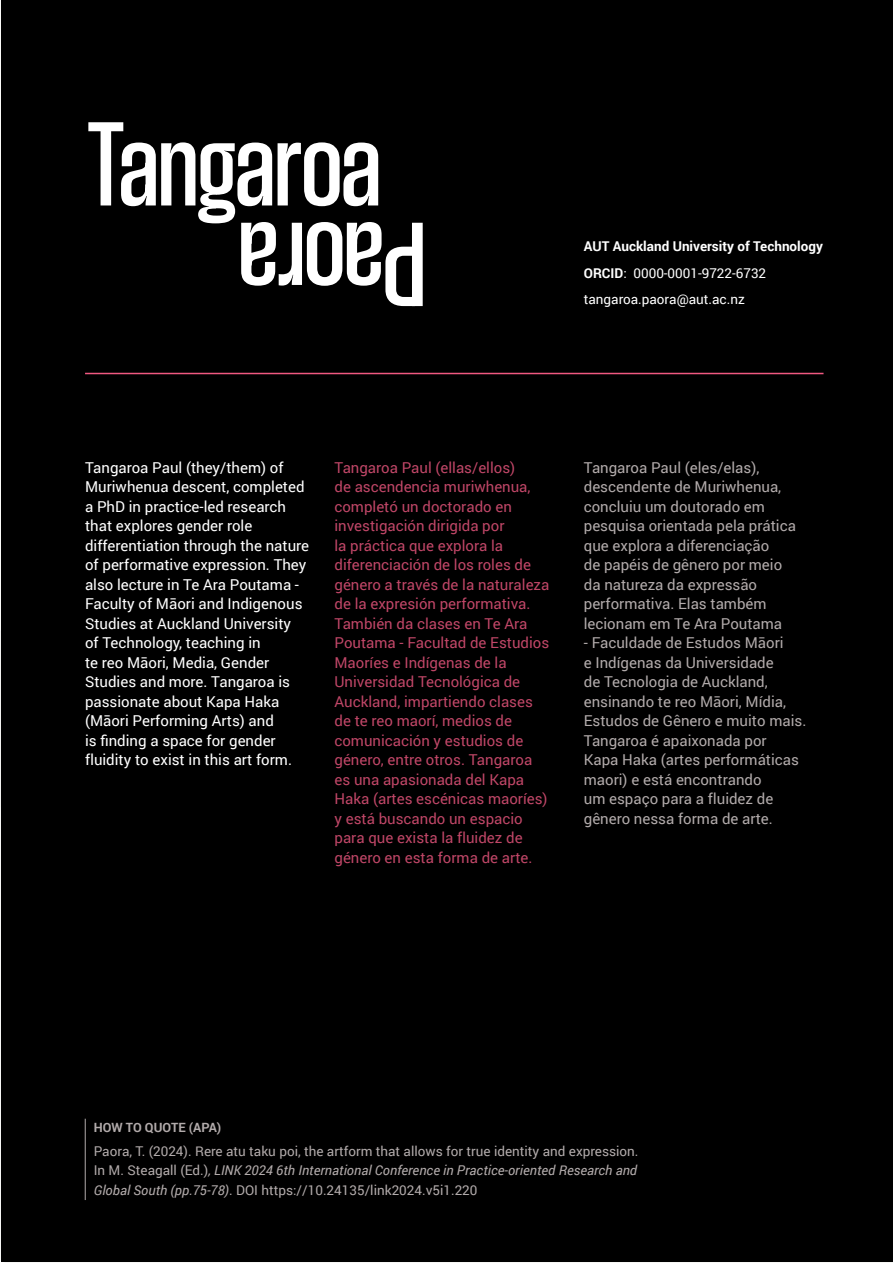
<style>
.page{position:relative;width:893px;height:1263px;background:#fff}
.page>*{position:absolute;margin:0;border:0;box-sizing:border-box;transform-origin:0 0}
.t1{font:15px/19.5px "Roboto";color:#f05881}
.t2{font:15px/19.5px "Roboto";color:#b2abab}
.t3{font:15px/19.5px "Roboto";color:#fff}
.t4{font:13.5px/19.5px "Roboto";color:#b2abab;text-align:justify}
.t5{font:13.5px/26.5px "Roboto";color:#fff}
.t6{font:700 12.75px "Roboto";color:#b2abab}
.s1{font-weight:700}
.s2{font-style:italic}
</style>
<div class="page">
<div style="left:1px;top:1px;width:891px;height:1261px;background:#000"></div>
<hr style="left:85px;top:373px;width:738px;height:1px;background:#f05881">
<hr style="left:85px;top:1119px;width:1px;height:81px;background:#b2abab">
<svg style="left:88px;top:122px;width:335px;height:184px"></svg>
<p class="t5" style="left:584px;top:233px;width:241px"><span class="s1">AUT Auckland University of Technology<br>ORCID</span>: 0000-0001-9722-6732 tangaroa.paora@aut.ac.nz</p>
<p class="t3" style="left:85px;top:457px;width:226px">Tangaroa Paul (they/them) of<br>Muriwhenua descent, completed a PhD in practice-led research that explores gender role differentiation through the nature of performative expression. They also lecture in Te Ara Poutama -<br>Faculty of Māori and Indigenous<br>Studies at Auckland University<br>of Technology, teaching in<br>te reo Māori, Media, Gender<br>Studies and more. Tangaroa is passionate about Kapa Haka (Māori Performing Arts) and<br>is finding a space for gender fluidity to exist in this art form.</p>
<p class="t2" style="left:584px;top:457px;width:214px">Tangaroa Paul (eles/elas), descendente de Muriwhenua, concluiu um doutorado em pesquisa orientada pela prática que explora a diferenciação<br>de papéis de gênero por meio da natureza da expressão performativa. Elas também lecionam em Te Ara Poutama</p>
<p class="t1" style="left:334px;top:457px;width:216px">Tangaroa Paul (ellas/ellos)<br>de ascendencia muriwhenua, completó un doctorado en investigación dirigida por<br>la práctica que explora la diferenciación de los roles de género a través de la naturaleza de la expresión performativa.<br>También da clases en Te Ara<br>Poutama - Facultad de Estudios<br>Maoríes e Indígenas de la<br>Universidad Tecnológica de<br>Auckland, impartiendo clases de te reo maorí, medios de comunicación y estudios de género, entre otros. Tangaroa es una apasionada del Kapa<br>Haka (artes escénicas maoríes) y está buscando un espacio para que exista la fluidez de género en esta forma de arte.</p>
<p class="t2" style="left:584px;top:633px;width:224px">- Faculdade de Estudos Māori<br>e Indígenas da Universidade<br>de Tecnologia de Auckland, ensinando te reo Māori, Mídia,<br>Estudos de Gênero e muito mais.<br>Tangaroa é apaixonada por<br>Kapa Haka (artes performáticas maori) e está encontrando<br>um espaço para a fluidez de gênero nessa forma de arte.</p>
<p class="t6" style="left:94px;top:1118px;width:129px">HOW TO QUOTE (APA)</p>
<p class="t4" style="left:94px;top:1141px;width:546px">Paora, T. (2024). Rere atu taku poi, the artform that allows for true identity and expression.<br>In M. Steagall (Ed.)<span class="s2">, LINK 2024 6th International Conference in Practice-oriented Research and Global South (pp.75-78)</span>. DOI https://10.24135/link2024.v5i1.220</p>
</div>
